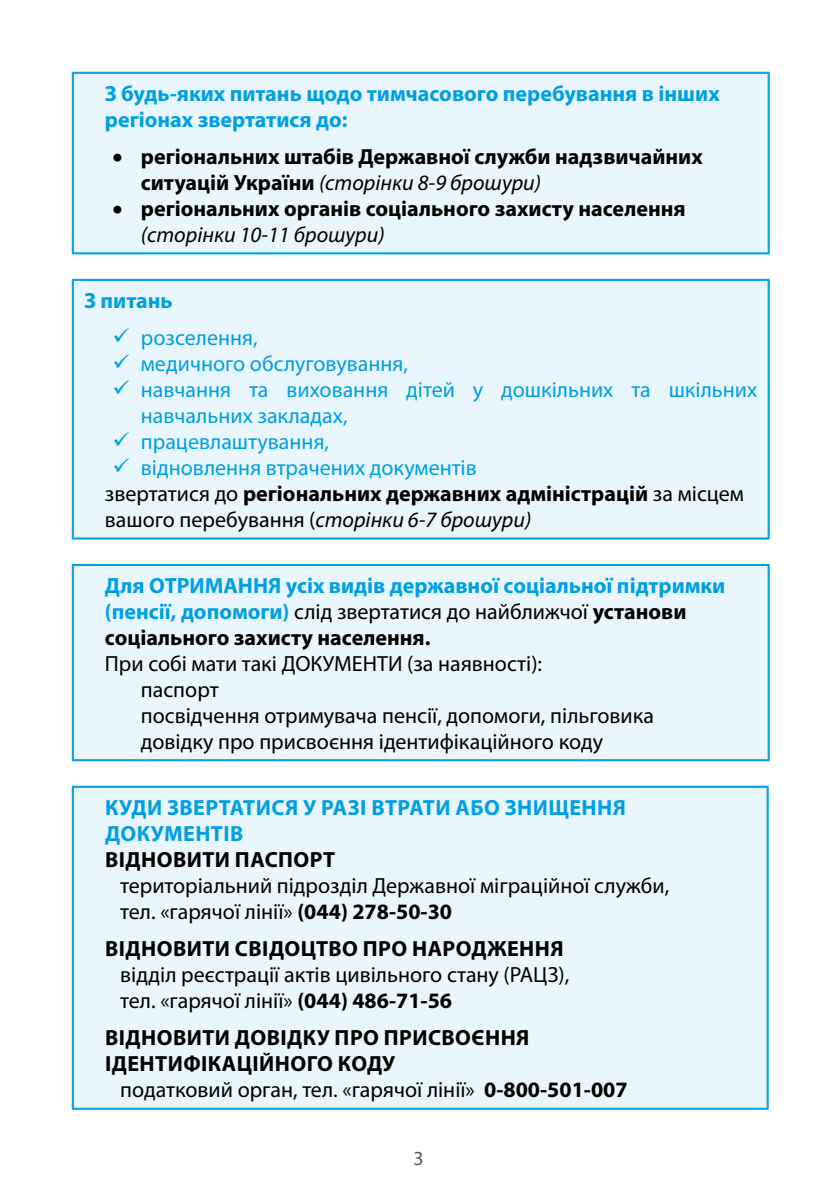
<style>
.page{position:relative;width:840px;height:1191px;background:#fff}
.page>*{position:absolute;margin:0;border:0;box-sizing:border-box;transform-origin:0 0}
.t1{font:22px/26px "Myriad Pro";color:#000}
.t2{font:700 22px/26px "Myriad Pro";letter-spacing:.01em;color:#000}
.t3{font:700 22px/26px "Myriad Pro";color:#009fe3}
.t4{font:22px/26px "Myriad Pro";color:#009fe3}
.t5{font:700 22px/26px "Myriad Pro";letter-spacing:.02em;color:#009fe3}
.t6{font:20px "Myriad Pro";color:#575756}
.s1{font-weight:400;font-style:italic}
.s2{color:#009fe3}
.s3{font-weight:700}
.s4{font-style:italic}
.s5{font-weight:400;color:#000}
.s6{color:#000}
</style>
<div class="page">
<div style="left:73px;top:73px;width:695px;height:180px;background:#eaf6fe"></div>
<hr style="left:73px;top:72px;width:695px;height:1px;background:#009fe3">
<hr style="left:73px;top:73px;width:694px;height:1px;background:#009fe3">
<hr style="left:72px;top:72px;width:1px;height:182px;background:#009fe3">
<hr style="left:73px;top:74px;width:1px;height:179px;background:#009fe3">
<hr style="left:767px;top:73px;width:1px;height:180px;background:#009fe3">
<hr style="left:768px;top:72px;width:1px;height:182px;background:#009fe3">
<hr style="left:73px;top:252px;width:694px;height:1px;background:#009fe3">
<hr style="left:72px;top:253px;width:697px;height:1px;background:#009fe3">
<div style="left:73px;top:280px;width:695px;height:258px;background:#eaf6fe"></div>
<hr style="left:73px;top:279px;width:695px;height:1px;background:#009fe3">
<hr style="left:73px;top:280px;width:694px;height:1px;background:#009fe3">
<hr style="left:72px;top:279px;width:1px;height:260px;background:#009fe3">
<hr style="left:73px;top:281px;width:1px;height:257px;background:#009fe3">
<hr style="left:767px;top:280px;width:1px;height:258px;background:#009fe3">
<hr style="left:768px;top:279px;width:1px;height:260px;background:#009fe3">
<hr style="left:73px;top:537px;width:694px;height:1px;background:#009fe3">
<hr style="left:72px;top:538px;width:697px;height:1px;background:#009fe3">
<div style="left:73px;top:565px;width:695px;height:195px;background:#eaf6fe"></div>
<hr style="left:73px;top:564px;width:695px;height:1px;background:#009fe3">
<hr style="left:73px;top:565px;width:694px;height:1px;background:#009fe3">
<hr style="left:72px;top:564px;width:1px;height:196px;background:#009fe3">
<hr style="left:73px;top:566px;width:1px;height:193px;background:#009fe3">
<hr style="left:767px;top:565px;width:1px;height:195px;background:#009fe3">
<hr style="left:768px;top:564px;width:1px;height:196px;background:#009fe3">
<hr style="left:73px;top:759px;width:694px;height:1px;background:#009fe3">
<hr style="left:72px;top:760px;width:697px;height:1px;background:#009fe3">
<div style="left:73px;top:786px;width:694px;height:322px;background:#eaf6fe"></div>
<hr style="left:73px;top:786px;width:694px;height:1px;background:#009fe3">
<hr style="left:73px;top:787px;width:693px;height:1px;background:#009fe3">
<hr style="left:72px;top:786px;width:1px;height:323px;background:#009fe3">
<hr style="left:73px;top:787px;width:1px;height:321px;background:#009fe3">
<hr style="left:766px;top:787px;width:1px;height:321px;background:#009fe3">
<hr style="left:767px;top:786px;width:1px;height:323px;background:#009fe3">
<hr style="left:73px;top:1107px;width:693px;height:1px;background:#009fe3">
<hr style="left:73px;top:1108px;width:694px;height:1px;background:#009fe3">
<hr style="left:72px;top:1109px;width:696px;height:1px;background:#009fe3">
<p class="t3" style="left:105px;top:79px;width:616px">З будь-яких питань щодо тимчасового перебування в інших регіонах звертатися до:</p>
<p class="t2" style="left:141px;top:143px;width:563px;text-indent:-28px">• регіональних штабів Державної служби надзвичайних ситуацій України <span class="s1">(сторінки 8-9 брошури)</span></p>
<p class="t2" style="left:141px;top:195px;width:546px;text-indent:-28px">• регіональних органів соціального захисту населення <span class="s1">(сторінки 10-11 брошури)</span></p>
<p class="t3" style="left:84px;top:286px;width:90px">З питань</p>
<p class="t4" style="left:112px;top:324px;width:147px">✓ розселення,</p>
<p class="t4" style="left:112px;top:350px;width:297px">✓ медичного обслуговування,</p>
<p class="t4" style="left:141px;top:376px;width:617px;text-indent:-28px">✓ навчання та виховання дітей у дошкільних та шкільних навчальних закладах,</p>
<p class="t4" style="left:112px;top:428px;width:218px">✓ працевлаштування,</p>
<p class="t1" style="left:105px;top:454px;width:640px;text-indent:8px"><span class="s2">✓ відновлення втрачених документів<br></span>звертатися до <span class="s3">регіональних державних адміністрацій</span> за місцем вашого перебування (<span class="s4">сторінки 6-7 брошури)</span></p>
<p class="t3" style="left:105px;top:572px;width:621px">Для ОТРИМАННЯ усіх видів державної соціальної підтримки (пенсії, допомоги) <span class="s5">слід звертатися до найближчої</span> <span class="s6">установи соціального захисту населення.</span></p>
<p class="t1" style="left:141px;top:650px;width:514px;text-indent:-36px">При собі мати такі ДОКУМЕНТИ (за наявності):<br>паспорт<br>посвідчення отримувача пенсії, допомоги, пільговика довідку про присвоєння ідентифікаційного коду</p>
<p class="t5" style="left:105px;top:793px;width:522px">КУДИ ЗВЕРТАТИСЯ У РАЗІ ВТРАТИ АБО ЗНИЩЕННЯ<br>ДОКУМЕНТІВ</p>
<p class="t2" style="left:105px;top:845px;width:231px">ВІДНОВИТИ ПАСПОРТ</p>
<p class="t1" style="left:120px;top:872px;width:550px">територіальний підрозділ Державної міграційної служби, тел. «гарячої лінії» <span class="s3">(044) 278-50-30</span></p>
<p class="t2" style="left:105px;top:935px;width:460px">ВІДНОВИТИ СВІДОЦТВО ПРО НАРОДЖЕННЯ</p>
<p class="t1" style="left:120px;top:961px;width:450px">відділ реєстрації актів цивільного стану (РАЦЗ), тел. «гарячої лінії» <span class="s3">(044) 486-71-56</span></p>
<p class="t2" style="left:105px;top:1024px;width:425px">ВІДНОВИТИ ДОВІДКУ ПРО ПРИСВОЄННЯ<br>ІДЕНТИФІКАЦІЙНОГО КОДУ</p>
<p class="t1" style="left:120px;top:1076px;width:508px">податковий орган, тел. «гарячої лінії» <span class="s3">0-800-501-007</span></p>
<p class="t6" style="left:413px;top:1145px;width:12px">3</p>
</div>
